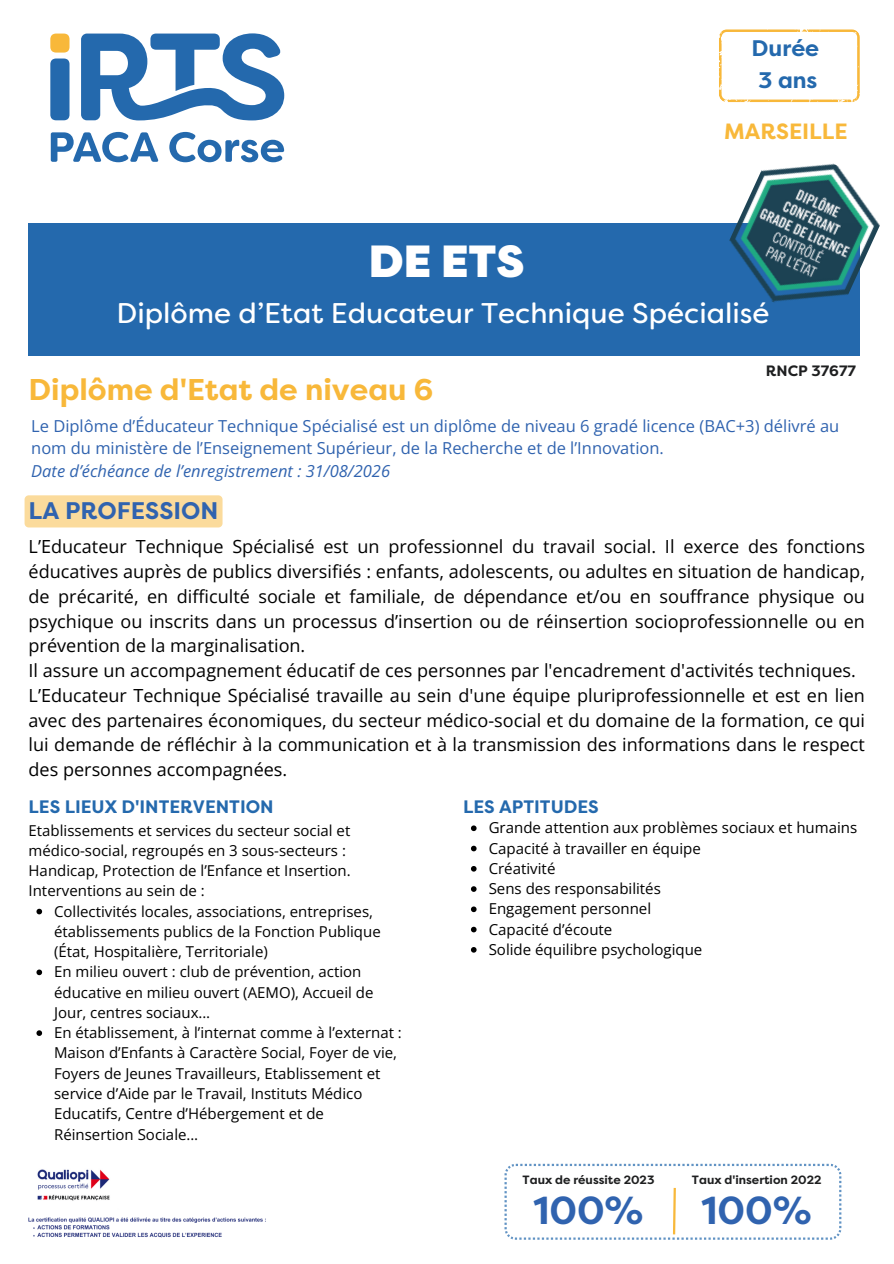
<style>
.page{position:relative;width:894px;height:1264px;background:#fff}
.page>*{position:absolute;margin:0;border:0;box-sizing:border-box;transform-origin:0 0}
.t1{font:900 45px "Filson Pro";color:#fff}
.t2{font:700 39px "Filson Pro";color:#3063af}
.t3{font:700 30px "Filson Pro";color:#f8b83a}
.t4{font:28.5px "Filson Soft W03";color:#fff}
.t5{font:700 24px "Filson Pro";color:#3063af}
.t6{font:700 22.5px/31.5px "Filson Pro";color:#2469ad;text-align:center}
.t7{font:700 22.05px "Filson Pro";color:#f8b83a}
.t8{font:18px/24.8px "Open Sans";color:#000;text-align:justify}
.t9{font:700 18px "Filson Pro";color:#2469ad}
.t10{font:16.5px/22.5px "Open Sans";color:#3063af}
.t11{font:italic 16.5px "Open Sans";color:#3063af}
.t12{font:15px/20.2px "Open Sans";color:#000}
.t13{font:700 15px "Filson Pro";color:#1e1f20}
.t14{font:700 12px "Filson Pro";color:#1e1f20}
</style>
<div class="page">
<svg style="left:50px;top:33px;width:234px;height:129px"></svg>
<div style="left:50px;top:34px;width:19px;height:19px;background:#f8b83a;border-radius:6px"></div>
<img style="left:29px;top:1169px;width:237px;height:69px">
<svg style="left:504px;top:1163px;width:336px;height:76px"></svg>
<svg style="left:36px;top:908px;width:6px;height:6px"></svg>
<svg style="left:36px;top:969px;width:6px;height:6px"></svg>
<svg style="left:36px;top:1030px;width:6px;height:5px"></svg>
<svg style="left:471px;top:825px;width:5px;height:6px"></svg>
<svg style="left:471px;top:845px;width:5px;height:6px"></svg>
<svg style="left:471px;top:866px;width:5px;height:5px"></svg>
<svg style="left:471px;top:886px;width:5px;height:5px"></svg>
<svg style="left:471px;top:906px;width:5px;height:6px"></svg>
<svg style="left:471px;top:926px;width:5px;height:6px"></svg>
<svg style="left:471px;top:947px;width:5px;height:5px"></svg>
<div style="left:29px;top:223px;width:830px;height:133px;background:#2469ad"></div>
<div style="left:25px;top:495px;width:197px;height:32px;background:#fbdb9c;border-radius:4px"></div>
<svg style="left:719px;top:29px;width:122px;height:73px"></svg>
<img style="left:729px;top:163px;width:151px;height:166px">
<p class="t6" style="left:751px;top:33px;width:69px">Durée<br>3 ans</p>
<p class="t7" style="left:724px;top:119px;width:125px">MARSEILLE</p>
<p class="t1" style="left:369px;top:235px;width:157px">DE ETS</p>
<p class="t4" style="left:116px;top:295px;width:654px">Diplôme d’Etat Educateur Technique Spécialisé</p>
<p class="t13" style="left:765px;top:362px;width:91px">RNCP 37677</p>
<p class="t3" style="left:29px;top:373px;width:406px">Diplôme d'Etat de niveau 6</p>
<p class="t10" style="left:31px;top:414px;width:809px">Le Diplôme d’Éducateur Technique Spécialisé est un diplôme de niveau 6 gradé licence (BAC+3) délivré au nom du ministère de l’Enseignement Supérieur, de la Recherche et de l’Innovation.</p>
<p class="t11" style="left:31px;top:459px;width:360px">Date d’échéance de l’enregistrement : 31/08/2026</p>
<p class="t5" style="left:29px;top:496px;width:191px">LA PROFESSION</p>
<p class="t8" style="left:29px;top:534px;width:837px">L’Educateur Technique Spécialisé est un professionnel du travail social. Il exerce des fonctions éducatives auprès de publics diversifiés : enfants, adolescents, ou adultes en situation de handicap, de précarité, en difficulté sociale et familiale, de dépendance et/ou en souffrance physique ou psychique ou inscrits dans un processus d’insertion ou de réinsertion socioprofessionnelle ou en prévention de la marginalisation.</p>
<p class="t8" style="left:29px;top:657px;width:828px">Il assure un accompagnement éducatif de ces personnes par l'encadrement d'activités techniques.</p>
<p class="t8" style="left:29px;top:682px;width:837px">L’Educateur Technique Spécialisé travaille au sein d'une équipe pluriprofessionnelle et est en lien avec des partenaires économiques, du secteur médico-social et du domaine de la formation, ce qui lui demande de réfléchir à la communication et à la transmission des informations dans le respect des personnes accompagnées.</p>
<h3 class="t9" style="left:29px;top:796px;width:246px">LES LIEUX D'INTERVENTION</h3>
<p class="t9" style="left:463px;top:796px;width:137px">LES APTITUDES</p>
<p class="t12" style="left:488px;top:817px;width:370px">Grande attention aux problèmes sociaux et humains</p>
<h5 class="t12" style="left:488px;top:837px;width:213px">Capacité à travailler en équipe</h5>
<p class="t12" style="left:488px;top:857px;width:68px">Créativité</p>
<p class="t12" style="left:488px;top:878px;width:174px">Sens des responsabilités</p>
<p class="t12" style="left:488px;top:898px;width:164px">Engagement personnel</p>
<p class="t12" style="left:488px;top:918px;width:125px">Capacité d’écoute</p>
<p class="t12" style="left:488px;top:938px;width:215px">Solide équilibre psychologique</p>
<p class="t12" style="left:29px;top:819px;width:323px">Etablissements et services du secteur social et médico-social, regroupés en 3 sous-secteurs :<br>Handicap, Protection de l’Enfance et Insertion.<br>Interventions au sein de :</p>
<h1 class="t12" style="left:54px;top:900px;width:328px">Collectivités locales, associations, entreprises, établissements publics de la Fonction Publique (État, Hospitalière, Territoriale)</h1>
<h4 class="t12" style="left:54px;top:961px;width:321px">En milieu ouvert : club de prévention, action éducative en milieu ouvert (AEMO), Accueil de<br>Jour, centres sociaux…</h4>
<p class="t12" style="left:54px;top:1022px;width:349px">En établissement, à l’internat comme à l’externat :<br>Maison d’Enfants à Caractère Social, Foyer de vie, Foyers de Jeunes Travailleurs, Etablissement et service d’Aide par le Travail, Instituts Médico Educatifs, Centre d’Hébergement et de Réinsertion Sociale…</p>
<h6 class="t14" style="left:522px;top:1173px;width:133px">Taux de réussite 2023</h6>
<h5 class="t14" style="left:691px;top:1173px;width:131px">Taux d'insertion 2022</h5>
<p class="t2" style="left:533px;top:1187px;width:112px">100%</p>
<p class="t2" style="left:701px;top:1187px;width:112px">100%</p>
</div>
